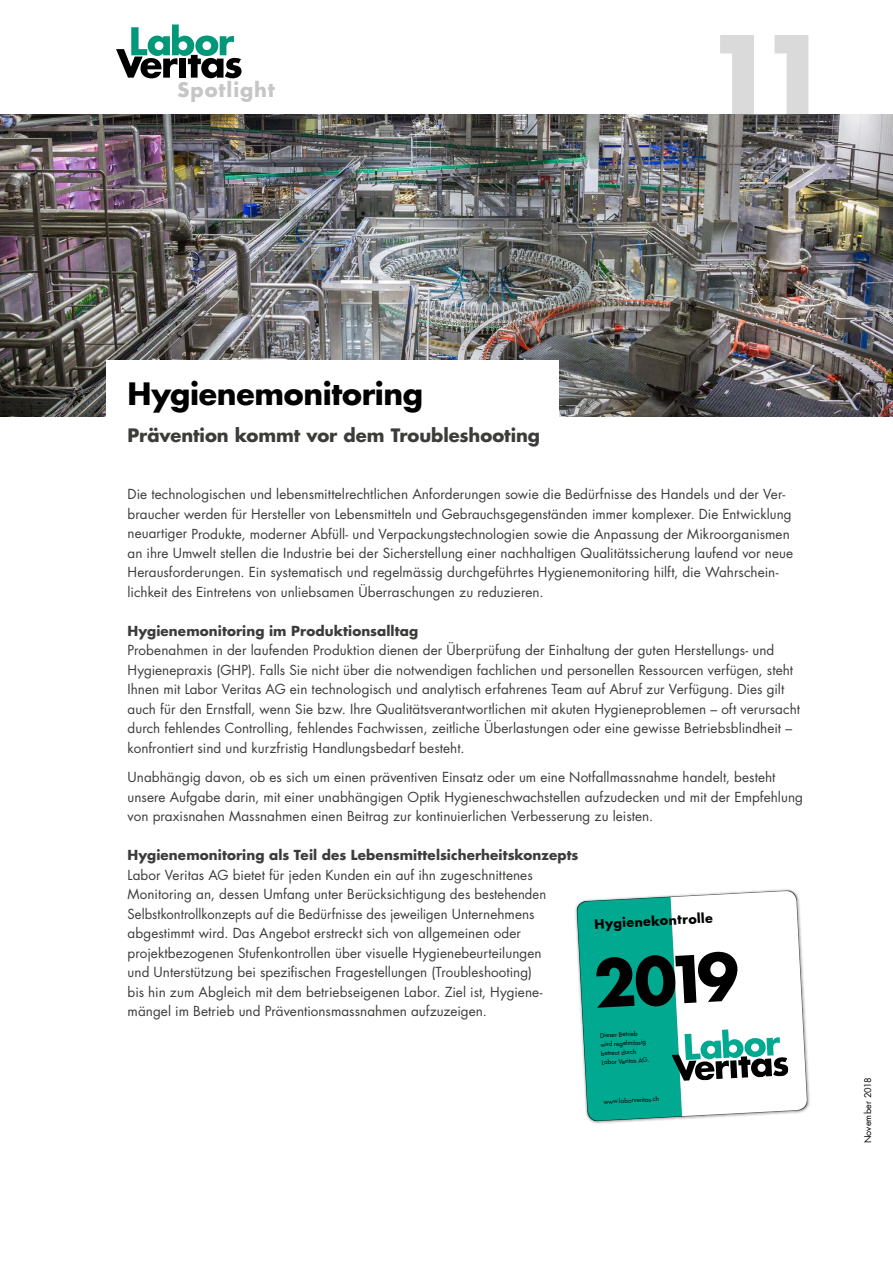
<style>
.page{position:relative;width:893px;height:1263px;background:#fff}
.page>*{position:absolute;margin:0;border:0;box-sizing:border-box;transform-origin:0 0}
.t1{font:700 111.3px "Futura LT";color:#dadada}
.t2{font:700 71.4px "Futura";color:#000}
.t3{font:700 30px "Futura LT";letter-spacing:-.01em;color:#000}
.t4{font:700 19.5px "Futura LT";letter-spacing:.045em;color:#c6c6c6}
.t5{font:700 18px "Futura LT";letter-spacing:-.005em;color:#3c3c3b}
.t6{font:700 14.25px "Futura";color:#000}
.t7{font:13.5px/19.5px "Futura LT";letter-spacing:.005em;color:#3c3c3b}
.t8{font:700 13.5px "Futura LT";letter-spacing:.005em;color:#3c3c3b}
.t9{font:9px "Futura LT";letter-spacing:.01em;color:#000}
.t10{font:7.2px "Futura Boo";color:#000}
.t11{font:7.05px/9px "Futura Boo";color:#000}
</style>
<div class="page">
<svg style="left:116px;top:24px;width:126px;height:54px"></svg>
<img style="left:0;top:115px;width:893px;height:302px">
<div style="left:106px;top:360px;width:453px;height:97px;background:#fff"></div>
<div style="left:574px;top:889px;width:237px;height:236px;background:#000;opacity:.45"></div>
<svg style="left:576px;top:890px;width:232px;height:231px"></svg>
<h3 class="t4" style="left:178px;top:77px;width:99px">Spotlight</h3>
<h1 class="t1" style="left:702px;top:3px;width:132px">11</h1>
<h3 class="t3" style="left:128px;top:374px;width:297px">Hygienemonitoring</h3>
<h3 class="t5" style="left:128px;top:423px;width:414px">Prävention kommt vor dem Troubleshooting</h3>
<p class="t7" style="left:128px;top:485px;width:667px">Die technologischen und lebensmittelrechtlichen Anforderungen sowie die Bedürfnisse des Handels und der Ver&shy;braucher werden für Hersteller von Lebensmitteln und Gebrauchsgegenständen immer komplexer. Die Entwicklung neuartiger Produkte, moderner Abfüll- und Verpackungstechnologien sowie die Anpassung der Mikroorganismen an ihre Umwelt stellen die Industrie bei der Sicherstellung einer nachhaltigen Qualitätssicherung laufend vor neue Herausforderungen. Ein systematisch und regelmässig durchgeführtes Hygienemonitoring hilft, die Wahrschein&shy;lichkeit des Eintretens von unliebsamen Überraschungen zu reduzieren.</p>
<p class="t8" style="left:128px;top:622px;width:292px">Hygienemonitoring im Produktionsalltag</p>
<p class="t7" style="left:128px;top:641px;width:674px">Probenahmen in der laufenden Produktion dienen der Überprüfung der Einhaltung der guten Herstellungs- und Hygienepraxis (GHP). Falls Sie nicht über die notwendigen fachlichen und personellen Ressourcen verfügen, steht Ihnen mit Labor Veritas AG ein technologisch und analytisch erfahrenes Team auf Abruf zur Verfügung. Dies gilt auch für den Ernstfall, wenn Sie bzw. Ihre Qualitätsverantwortlichen mit akuten Hygieneproblemen – oft verursacht durch fehlendes Controlling, fehlendes Fachwissen, zeitliche Überlastungen oder eine gewisse Betriebsblindheit – konfrontiert sind und kurzfristig Handlungsbedarf besteht.</p>
<p class="t7" style="left:128px;top:768px;width:677px">Unabhängig davon, ob es sich um einen präventiven Einsatz oder um eine Notfallmassnahme handelt, besteht unsere Aufgabe darin, mit einer unabhängigen Optik Hygieneschwachstellen aufzudecken und mit der Empfehlung von praxisnahen Massnahmen einen Beitrag zur kontinuierlichen Verbesserung zu leisten.</p>
<p class="t8" style="left:128px;top:846px;width:452px">Hygienemonitoring als Teil des Lebensmittelsicherheitskonzepts</p>
<p class="t7" style="left:128px;top:865px;width:420px">Labor Veritas AG bietet für jeden Kunden ein auf ihn zugeschnittenes Monitoring an, dessen Umfang unter Berücksichtigung des bestehenden Selbstkontrollkonzepts auf die Bedürfnisse des jeweiligen Unternehmens abgestimmt wird. Das Angebot erstreckt sich von allgemeinen oder projektbezogenen Stufenkontrollen über visuelle Hygienebeurteilungen und Unterstützung bei spezifischen Fragestellungen (Troubleshooting) bis hin zum Abgleich mit dem betriebseigenen Labor. Ziel ist, Hygiene&shy;mängel im Betrieb und Präventionsmassnahmen aufzuzeigen.</p>
<p class="t6" style="left:594px;top:915px;width:121px;rotate:-3deg">Hygienekontrolle</p>
<h2 class="t2" style="left:592px;top:940px;width:147px;rotate:-3deg">2019</h2>
<p class="t11" style="left:600px;top:1031px;width:49px;rotate:-3deg">Dieser Betrieb wird regelmässig betreut durch<br>Labor Veritas AG.</p>
<p class="t10" style="left:603px;top:1097px;width:57px;rotate:-3deg">www.laborveritas.ch</p>
<p class="t9" style="left:862px;top:1143px;width:68px;rotate:-90deg">November 2018</p>
</div>
